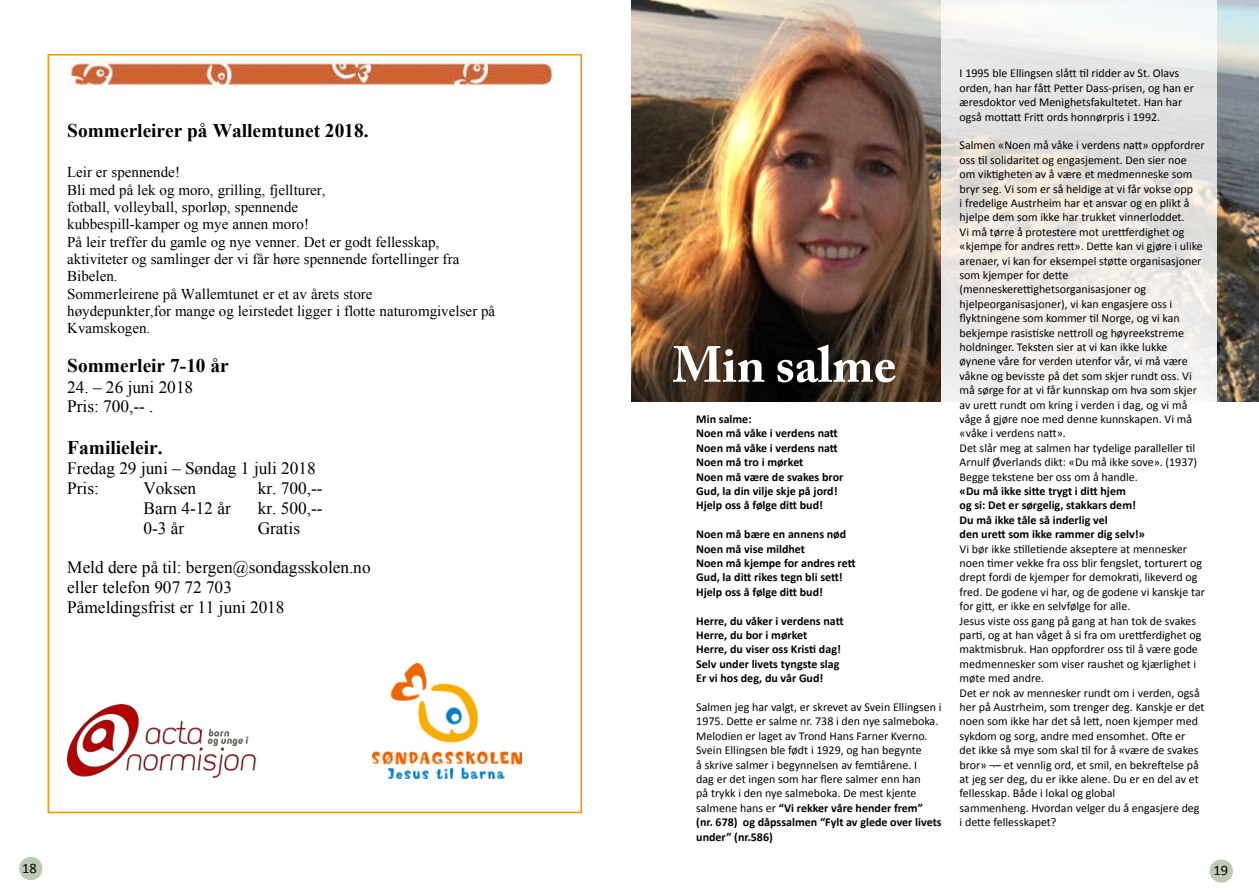
<style>
.page{position:relative;width:1259px;height:893px;background:#fff}
.page>*{position:absolute;margin:0;border:0;box-sizing:border-box;transform-origin:0 0}
.t1{font:700 50.25px "Adobe Caslon Pro";color:#fff}
.t2{font:700 19.35px "Times New Roman";color:#000}
.t3{font:17.25px/19.8px "Times New Roman";letter-spacing:-.005em;color:#000}
.t4{font:15px/17.2px "Times New Roman";color:#000}
.t5{font:14.4px "Calibri";color:#000}
.t6{font:12px/14.4px "Calibri";color:#000}
.t7{font:700 12px/14.4px "Calibri";color:#000}
.s1{font-weight:700}
</style>
<div class="page">
<img style="left:631px;top:0;width:628px;height:402px">
<svg style="left:941px;top:0;width:276px;height:127px;fill:#e7e7e8"></svg>
<svg style="left:941px;top:127px;width:276px;height:275px"></svg>
<div style="left:19px;top:857px;width:23px;height:23px;background:#becab3;border-radius:50%"></div>
<div style="left:1209px;top:859px;width:24px;height:24px;background:#becab3;border-radius:50%"></div>
<img style="left:67px;top:59px;width:486px;height:30px">
<img style="left:67px;top:705px;width:190px;height:73px">
<img style="left:372px;top:663px;width:149px;height:115px">
<h2 class="t2" style="left:67px;top:117px;width:303px">Sommerleirer på Wallemtunet 2018.</h2>
<p class="t4" style="left:67px;top:164px;width:429px">Leir er spennende!<br>Bli med på lek og moro, grilling, fjellturer,<br>fotball, volleyball, sporløp, spennende<br>kubbespill-kamper og mye annen moro!<br>På leir treffer du gamle og nye venner. Det er godt fellesskap, aktiviteter og samlinger der vi får høre spennende fortellinger fra Bibelen.<br>Sommerleirene på Wallemtunet er et av årets store<br>høydepunkter,for mange og leirstedet ligger i flotte naturomgivelser på Kvamskogen.</p>
<h2 class="t2" style="left:67px;top:352px;width:163px">Sommerleir 7-10 år</h2>
<h3 class="t3" style="left:67px;top:376px;width:127px">24. – 26 juni 2018<br>Pris: 700,-- .</h3>
<h2 class="t2" style="left:67px;top:434px;width:97px">Familieleir.</h2>
<h3 class="t3" style="left:67px;top:459px;width:250px">Fredag 29 juni – Søndag 1 juli 2018<br>Pris:</h3>
<h3 class="t3" style="left:143px;top:478px;width:54px">Voksen</h3>
<h3 class="t3" style="left:258px;top:478px;width:66px">kr. 700,--</h3>
<h3 class="t3" style="left:143px;top:498px;width:89px">Barn 4-12 år</h3>
<h3 class="t3" style="left:258px;top:498px;width:66px">kr. 500,--</h3>
<h3 class="t3" style="left:143px;top:518px;width:42px">0-3 år</h3>
<h3 class="t3" style="left:258px;top:518px;width:44px">Gratis</h3>
<h3 class="t3" style="left:67px;top:557px;width:305px">Meld dere på til: bergen@sondagsskolen.no eller telefon 907 72 703<br>Påmeldingsfrist er 11 juni 2018</h3>
<h1 class="t1" style="left:672px;top:335px;width:225px">Min salme</h1>
<p class="t7" style="left:696px;top:412px;width:149px">Min salme:<br>Noen må våke i verdens natt<br>Noen må våke i verdens natt<br>Noen må tro i mørket<br>Noen må være de svakes bror<br>Gud, la din vilje skje på jord!<br>Hjelp oss å følge ditt bud!</p>
<p class="t7" style="left:696px;top:527px;width:161px">Noen må bære en annens nød<br>Noen må vise mildhet<br>Noen må kjempe for andres rett<br>Gud, la ditt rikes tegn bli sett!<br>Hjelp oss å følge ditt bud!</p>
<p class="t7" style="left:696px;top:613px;width:149px">Herre, du våker i verdens natt<br>Herre, du bor i mørket<br>Herre, du viser oss Kristi dag!<br>Selv under livets tyngste slag<br>Er vi hos deg, du vår Gud!</p>
<p class="t6" style="left:696px;top:700px;width:247px">Salmen jeg har valgt, er skrevet av Svein Ellingsen i 1975. Dette er salme nr. 738 i den nye salmeboka.<br>Melodien er laget av Trond Hans Farner Kverno.<br>Svein Ellingsen ble født i 1929, og han begynte<br>å skrive salmer i begynnelsen av femtiårene. I<br>dag er det ingen som har flere salmer enn han<br>på trykk i den nye salmeboka. De mest kjente salmene hans er <span class="s1">“Vi rekker våre hender frem” (nr. 678) og dåpssalmen “Fylt av glede over livets under” (nr.586)</span></p>
<p class="t6" style="left:959px;top:66px;width:236px">I 1995 ble Ellingsen slått til ridder av St. Olavs orden, han har fått Petter Dass-prisen, og han er æresdoktor ved Menighetsfakultetet. Han har også mottatt Fritt ords honnørpris i 1992.</p>
<p class="t6" style="left:959px;top:138px;width:246px">Salmen «Noen må våke i verdens natt» oppfordrer oss til solidaritet og engasjement. Den sier noe om viktigheten av å være et medmenneske som bryr seg. Vi som er så heldige at vi får vokse opp<br>i fredelige Austrheim har et ansvar og en plikt å hjelpe dem som ikke har trukket vinnerloddet.<br>Vi må tørre å protestere mot urettferdighet og «kjempe for andres rett». Dette kan vi gjøre i ulike arenaer, vi kan for eksempel støtte organisasjoner som kjemper for dette (menneskerettighetsorganisasjoner og hjelpeorganisasjoner), vi kan engasjere oss i flyktningene som kommer til Norge, og vi kan bekjempe rasistiske nettroll og høyreekstreme holdninger. Teksten sier at vi kan ikke lukke øynene våre for verden utenfor vår, vi må være våkne og bevisste på det som skjer rundt oss. Vi må sørge for at vi får kunnskap om hva som skjer av urett rundt om kring i verden i dag, og vi må våge å gjøre noe med denne kunnskapen. Vi må «våke i verdens natt».<br>Det slår meg at salmen har tydelige paralleller til Arnulf Øverlands dikt: «Du må ikke sove». (1937)<br>Begge tekstene ber oss om å handle.</p>
<p class="t7" style="left:959px;top:484px;width:187px">«Du må ikke sitte trygt i ditt hjem<br>og si: Det er sørgelig, stakkars dem!<br>Du må ikke tåle så inderlig vel<br>den urett som ikke rammer dig selv!»</p>
<p class="t6" style="left:959px;top:541px;width:247px">Vi bør ikke stilletiende akseptere at mennesker noen timer vekke fra oss blir fengslet, torturert og drept fordi de kjemper for demokrati, likeverd og fred. De godene vi har, og de godene vi kanskje tar for gitt, er ikke en selvfølge for alle.<br>Jesus viste oss gang på gang at han tok de svakes parti, og at han våget å si fra om urettferdighet og maktmisbruk. Han oppfordrer oss til å være gode medmennesker som viser raushet og kjærlighet i møte med andre.<br>Det er nok av mennesker rundt om i verden, også her på Austrheim, som trenger deg. Kanskje er det noen som ikke har det så lett, noen kjemper med sykdom og sorg, andre med ensomhet. Ofte er<br>det ikke så mye som skal til for å «være de svakes bror» ¬– et vennlig ord, et smil, en bekreftelse på at jeg ser deg, du er ikke alene. Du er en del av et fellesskap. Både i lokal og global<br>sammenheng. Hvordan velger du å engasjere deg i dette fellesskapet?</p>
<p class="t5" style="left:22px;top:859px;width:16px">18</p>
<p class="t5" style="left:1213px;top:861px;width:16px">19</p>
</div>
